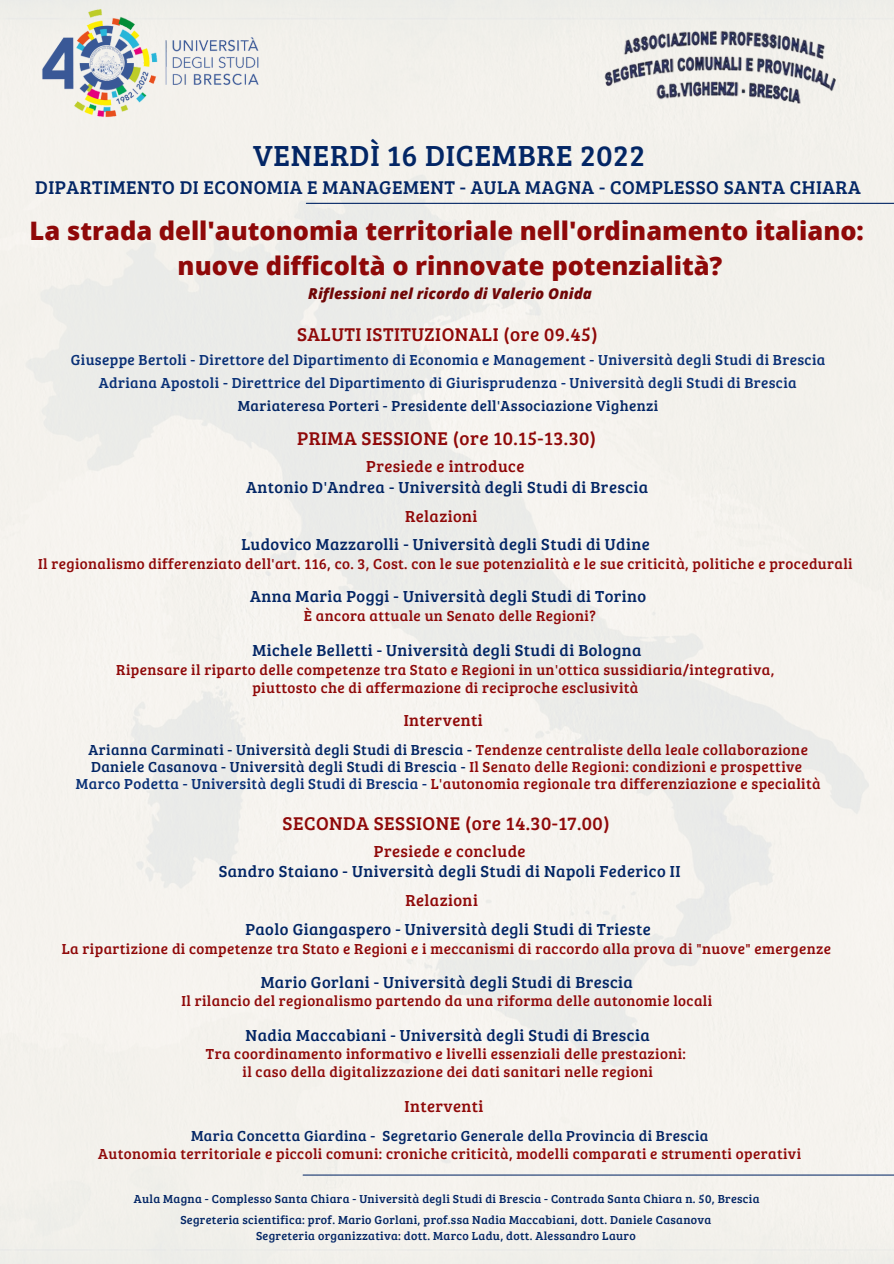
<style>
.page{position:relative;width:894px;height:1264px;background:#fff}
.page>*{position:absolute;margin:0;border:0;box-sizing:border-box;transform-origin:0 0}
.t1{font:30px "Bree Serif";letter-spacing:.025em;color:#032665}
.t2{font:800 25.5px/35px "Open Sans";color:#8f0909;text-align:center}
.t3{font:19.05px "Bree Serif";letter-spacing:.025em;color:#8f0909}
.t4{font:19.05px "Bree Serif";letter-spacing:.025em;color:#032665}
.t5{font:16.5px "Bree Serif";letter-spacing:.025em;color:#032665}
.t6{font:16.5px "Bree Serif";letter-spacing:.025em;color:#8f0909}
.t7{font:15px/18px "Bree Serif";letter-spacing:.025em;color:#8f0909;text-align:center}
.t8{font:15px "Bree Serif";letter-spacing:.025em;color:#093076}
.t9{font:15px "Bree Serif";letter-spacing:.025em;color:#032665}
.t10{font:italic 800 15px "Open Sans";color:#700707}
.t11{font:12px/16px "Bree Serif";letter-spacing:.025em;color:#032665;text-align:center}
.s1{color:#032665}
.s2{color:#093076}
</style>
<div class="page">
<img style="left:0;top:0;width:893px;height:1263px">
<hr style="left:303px;top:1174px;width:590px;height:1px;background:#032665">
<img style="left:39px;top:8px;width:223px;height:109px">
<img style="left:598px;top:21px;width:245px;height:90px">
<hr style="left:306px;top:203px;width:587px;height:1px;background:#032665">
<h1 class="t1" style="left:253px;top:133px;width:393px">VENERDÌ 16 DICEMBRE 2022</h1>
<p class="t4" style="left:35px;top:173px;width:826px">DIPARTIMENTO DI ECONOMIA E MANAGEMENT - AULA MAGNA - COMPLESSO SANTA CHIARA</p>
<h2 class="t2" style="left:30px;top:213px;width:835px">La strada dell'autonomia territoriale nell'ordinamento italiano: nuove difficoltà o rinnovate potenzialità?</h2>
<p class="t10" style="left:308px;top:283px;width:285px">Riflessioni nel ricordo di Valerio Onida</p>
<p class="t3" style="left:297px;top:320px;width:302px">SALUTI ISTITUZIONALI (ore 09.45)</p>
<p class="t8" style="left:71px;top:349px;width:755px">Giuseppe Bertoli - Direttore del Dipartimento di Economia e Management - Università degli Studi di Brescia</p>
<p class="t8" style="left:99px;top:372px;width:699px">Adriana Apostoli - Direttrice del Dipartimento di Giurisprudenza - Università degli Studi di Brescia</p>
<p class="t9" style="left:238px;top:395px;width:422px">Mariateresa Porteri - Presidente dell'Associazione Vighenzi</p>
<p class="t3" style="left:297px;top:424px;width:300px">PRIMA SESSIONE (ore 10.15-13.30)</p>
<p class="t6" style="left:366px;top:454px;width:159px">Presiede e introduce</p>
<p class="t5" style="left:246px;top:475px;width:403px">Antonio D'Andrea - Università degli Studi di Brescia</p>
<p class="t6" style="left:405px;top:504px;width:74px">Relazioni</p>
<p class="t5" style="left:241px;top:532px;width:410px">Ludovico Mazzarolli - Università degli Studi di Udine</p>
<p class="t7" style="left:38px;top:554px;width:815px">Il regionalismo differenziato dell'art. 116, co. 3, Cost. con le sue potenzialità e le sue criticità, politiche e procedurali</p>
<p class="t5" style="left:250px;top:583px;width:397px">Anna Maria Poggi - Università degli Studi di Torino</p>
<p class="t7" style="left:304px;top:605px;width:293px">È ancora attuale un Senato delle Regioni?</p>
<p class="t5" style="left:252px;top:637px;width:390px">Michele Belletti - Università degli Studi di Bologna</p>
<p class="t7" style="left:116px;top:659px;width:659px">Ripensare il riparto delle competenze tra Stato e Regioni in un'ottica sussidiaria/integrativa, piuttosto che di affermazione di reciproche esclusività</p>
<p class="t6" style="left:403px;top:708px;width:80px">Interventi</p>
<p class="t7" style="left:76px;top:741px;width:746px;line-height:16.6px"><span class="s1">Arianna Carminati - Università degli Studi di Brescia -</span> Tendenze centraliste della leale collaborazione<br><span class="s1">Daniele Casanova - Università degli Studi di Brescia -</span> Il Senato delle Regioni: condizioni e prospettive<br><span class="s2">Marco Podetta - Università degli Studi di Brescia -</span> L'autonomia regionale tra differenziazione e specialità</p>
<p class="t3" style="left:282px;top:809px;width:328px">SECONDA SESSIONE (ore 14.30-17.00)</p>
<p class="t6" style="left:374px;top:839px;width:153px">Presiede e conclude</p>
<p class="t5" style="left:219px;top:859px;width:463px">Sandro Staiano - Università degli Studi di Napoli Federico II</p>
<p class="t6" style="left:405px;top:888px;width:74px">Relazioni</p>
<p class="t5" style="left:245px;top:917px;width:407px">Paolo Giangaspero - Università degli Studi di Trieste</p>
<p class="t7" style="left:62px;top:939px;width:770px">La ripartizione di competenze tra Stato e Regioni e i meccanismi di raccordo alla prova di "nuove" emergenze</p>
<p class="t5" style="left:261px;top:969px;width:373px">Mario Gorlani - Università degli Studi di Brescia</p>
<p class="t7" style="left:181px;top:990px;width:532px">Il rilancio del regionalismo partendo da una riforma delle autonomie locali</p>
<p class="t5" style="left:245px;top:1022px;width:405px">Nadia Maccabiani - Università degli Studi di Brescia</p>
<p class="t7" style="left:206px;top:1043px;width:481px">Tra coordinamento informativo e livelli essenziali delle prestazioni: il caso della digitalizzazione dei dati sanitari nelle regioni</p>
<p class="t6" style="left:404px;top:1093px;width:80px">Interventi</p>
<p class="t9" style="left:191px;top:1124px;width:518px">Maria Concetta Giardina - Segretario Generale della Provincia di Brescia</p>
<p class="t7" style="left:98px;top:1144px;width:704px">Autonomia territoriale e piccoli comuni: croniche criticità, modelli comparati e strumenti operativi</p>
<p class="t11" style="left:134px;top:1189px;width:627px">Aula Magna - Complesso Santa Chiara - Università degli Studi di Brescia - Contrada Santa Chiara n. 50, Brescia</p>
<p class="t11" style="left:180px;top:1211px;width:532px">Segreteria scientifica: prof. Mario Gorlani, prof.ssa Nadia Maccabiani, dott. Daniele Casanova<br>Segreteria organizzativa: dott. Marco Ladu, dott. Alessandro Lauro</p>
</div>
